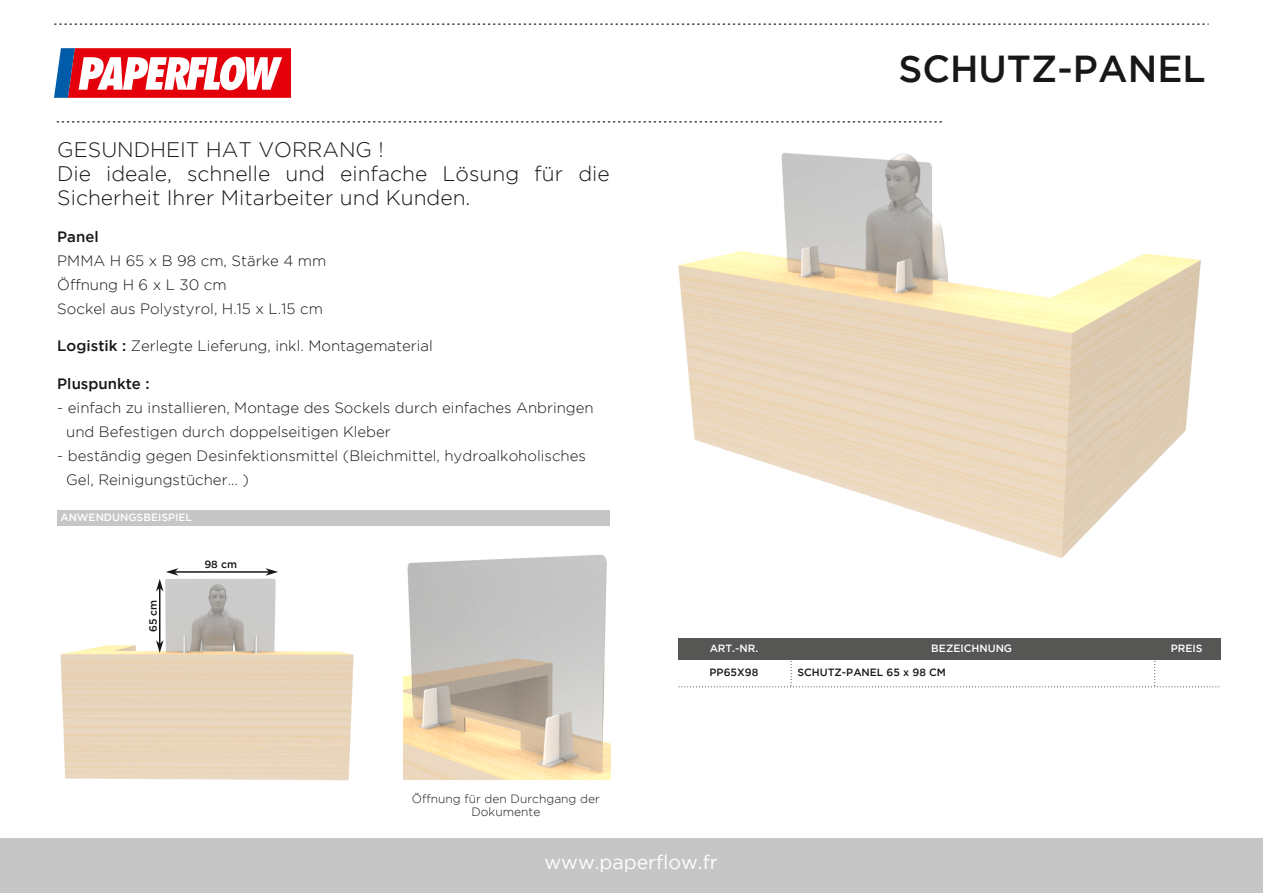
<style>
.page{position:relative;width:1263px;height:893px;background:#fff}
.page>*{position:absolute;margin:0;border:0;box-sizing:border-box;transform-origin:0 0}
.t1{font:500 37.5px "Gotham";color:#181715}
.t2{font:300 21px/24px "Gotham";color:#181715}
.t3{font:19.5px "Gotham";color:#fff}
.t4{font:300 15px/24px "Gotham";color:#181715}
.t5{font:500 15px "Gotham";color:#181715}
.t6{font:300 12px/13.5px "Gotham";color:#181715;text-align:center}
.t7{font:500 10.5px "Gotham";color:#fff}
.t8{font:500 10.5px "Gotham";color:#181715}
.s1{font-weight:500}
</style>
<div class="page">
<div style="left:0;top:839px;width:1263px;height:54px;background:#c6c6c6"></div>
<svg style="left:57px;top:121px;width:885px;height:1px"></svg>
<svg style="left:55px;top:23px;width:1153px;height:2px"></svg>
<svg style="left:54px;top:48px;width:237px;height:50px"></svg>
<svg style="left:679px;top:661px;width:541px;height:26px"></svg>
<img style="left:60px;top:578px;width:294px;height:203px">
<img style="left:678px;top:153px;width:523px;height:405px">
<hr style="left:159px;top:588px;width:1px;height:56px;background:#181715">
<svg style="left:156px;top:640px;width:7px;height:13px"></svg>
<hr style="left:175px;top:571px;width:94px;height:2px;background:#181715">
<svg style="left:156px;top:568px;width:23px;height:24px"></svg>
<svg style="left:265px;top:568px;width:13px;height:8px"></svg>
<img style="left:403px;top:554px;width:207px;height:226px">
<div style="left:57px;top:510px;width:553px;height:15px;background:#c6c6c6"></div>
<div style="left:678px;top:639px;width:542px;height:21px;background:#565655"></div>
<h2 class="t2" style="left:57px;top:139px;width:554px">GESUNDHEIT HAT VORRANG !<br>Die ideale, schnelle und einfache Lösung für die<br>Sicherheit Ihrer Mitarbeiter und Kunden.</h2>
<p class="t5" style="left:57px;top:231px;width:43px">Panel</p>
<p class="t4" style="left:57px;top:250px;width:270px">PMMA H 65 x B 98 cm, Stärke 4 mm<br>Öffnung H 6 x L 30 cm<br>Sockel aus Polystyrol, H.15 x L.15 cm</p>
<p class="t4" style="left:57px;top:335px;width:377px"><span class="s1">Logistik :</span> Zerlegte Lieferung, inkl. Montagematerial</p>
<p class="t5" style="left:57px;top:378px;width:94px">Pluspunkte :</p>
<p class="t4" style="left:66px;top:397px;width:529px;text-indent:-9px">- einfach zu installieren, Montage des Sockels durch einfaches Anbringen und Befestigen durch doppelseitigen Kleber</p>
<p class="t4" style="left:66px;top:445px;width:521px;text-indent:-9px">- beständig gegen Desinfektionsmittel (Bleichmittel, hydroalkoholisches<br>Gel, Reinigungstücher... )</p>
<p class="t7" style="left:60px;top:513px;width:133px">ANWENDUNGSBEISPIEL</p>
<p class="t8" style="left:149px;top:632px;width:34px;rotate:-90deg">65 cm</p>
<p class="t8" style="left:204px;top:560px;width:34px">98 cm</p>
<h1 class="t1" style="left:898px;top:55px;width:309px">SCHUTZ-PANEL</h1>
<p class="t7" style="left:710px;top:644px;width:50px">ART.-NR.</p>
<p class="t8" style="left:710px;top:668px;width:50px">PP65X98</p>
<p class="t7" style="left:931px;top:644px;width:82px">BEZEICHNUNG</p>
<p class="t7" style="left:1171px;top:644px;width:33px">PREIS</p>
<p class="t8" style="left:797px;top:668px;width:150px">SCHUTZ-PANEL 65 x 98 CM</p>
<p class="t6" style="left:412px;top:792px;width:189px">Öffnung für den Durchgang der<br>Dokumente</p>
<h3 class="t3" style="left:544px;top:855px;width:175px">www.paperflow.fr</h3>
</div>
